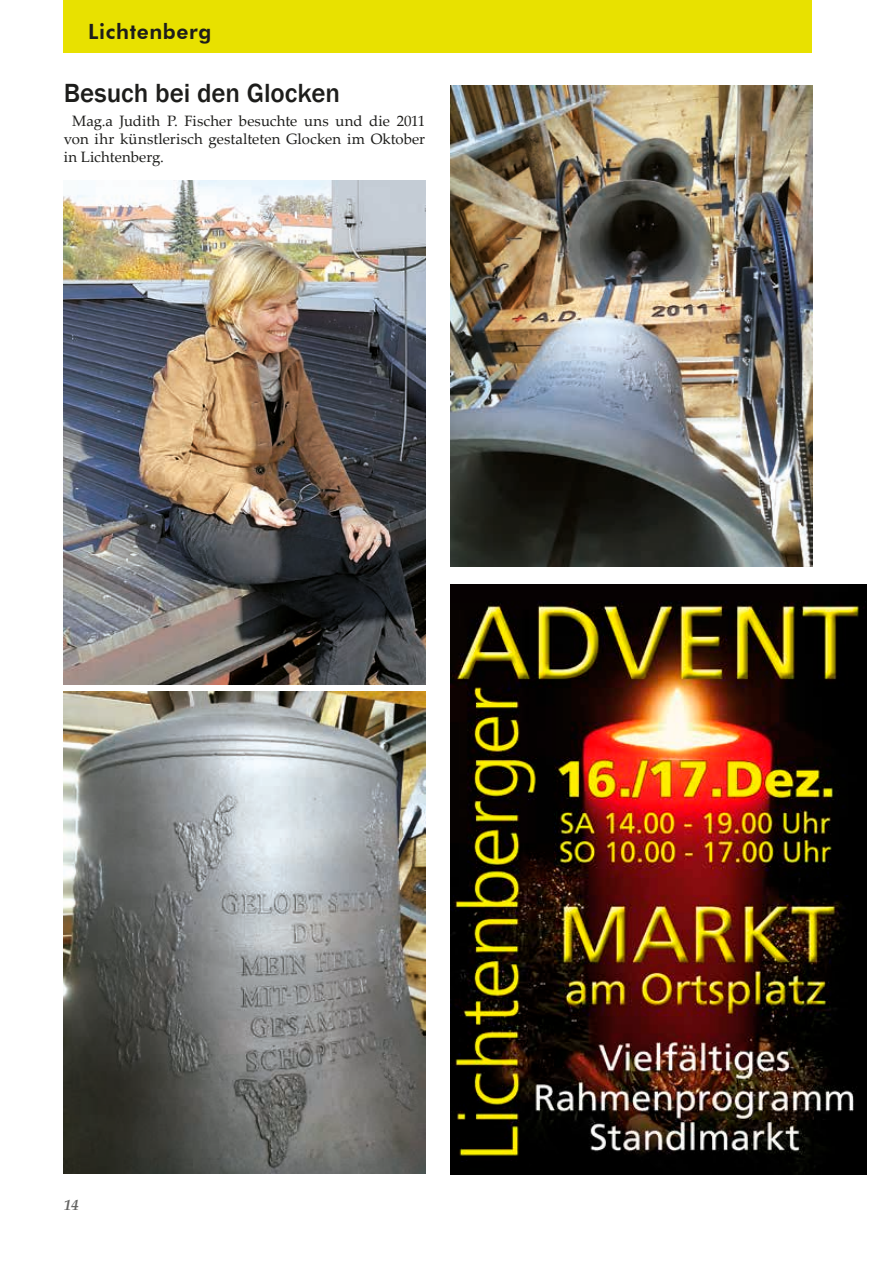
<style>
.page{position:relative;width:893px;height:1263px;background:#fff}
.page>*{position:absolute;margin:0;border:0;box-sizing:border-box;transform-origin:0 0}
.t1{font:500 27px "Franklin Gothic";letter-spacing:-.005em;color:#1d1d1b}
.t2{font:800 21px "Futura BT";letter-spacing:.03em;color:#1d1d1b}
.t3{font:15px/18px "Palatino Linotype";color:#1d1d1b;text-align:justify}
.t4{font:italic 700 15px "Palatino Linotype";color:#646463}
</style>
<div class="page">
<div style="left:64px;top:0;width:748px;height:53px;background:#e8e100"></div>
<img style="left:451px;top:585px;width:415px;height:589px">
<img style="left:64px;top:180px;width:361px;height:504px">
<img style="left:64px;top:691px;width:361px;height:482px">
<img style="left:451px;top:85px;width:361px;height:482px">
<h2 class="t2" style="left:88px;top:19px;width:125px">Lichtenberg</h2>
<h1 class="t1" style="left:64px;top:76px;width:278px">Besuch bei den Glocken</h1>
<p class="t3" style="left:64px;top:111px;width:363px;text-indent:9px">Mag.a Judith P. Fischer besuchte uns und die 2011 von ihr künstlerisch gestalteten Glocken im Oktober in Lichtenberg.</p>
<p class="t4" style="left:64px;top:1194px;width:16px">14</p>
</div>
